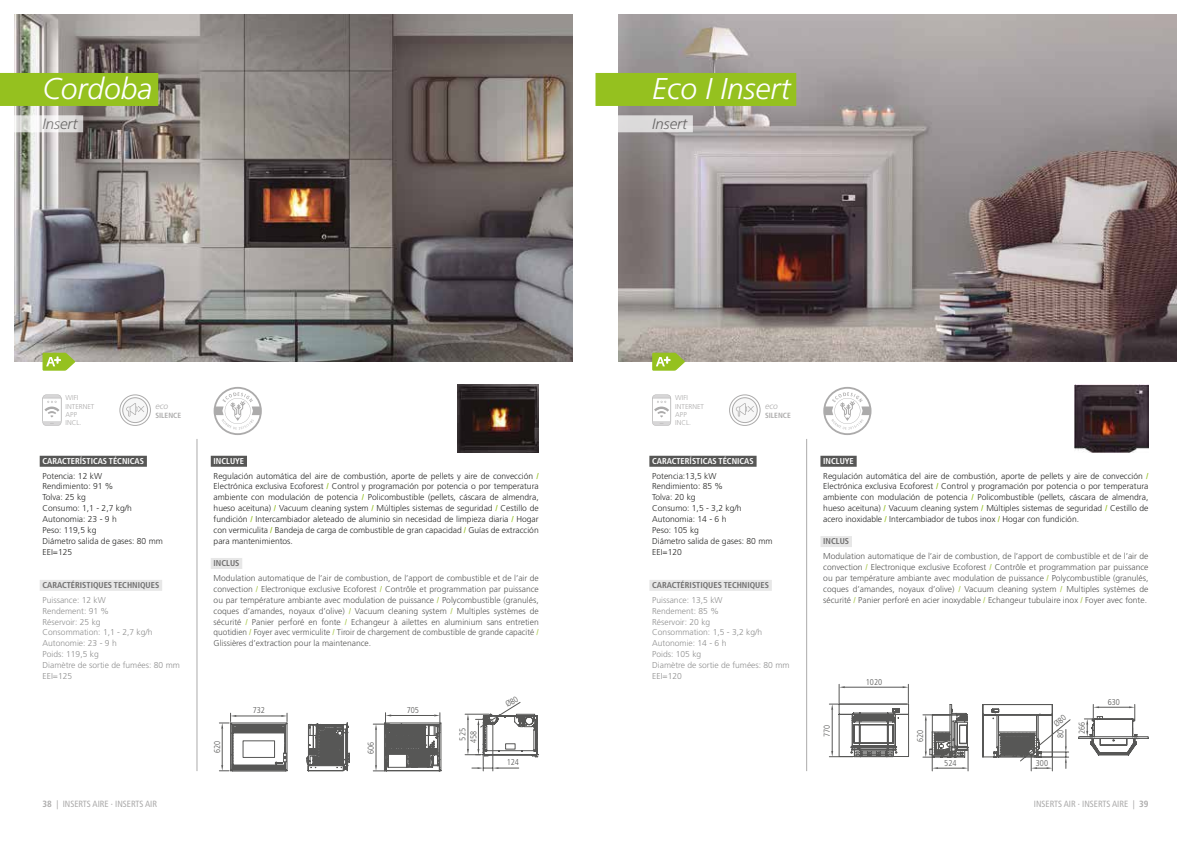
<style>
.page{position:relative;width:1191px;height:842px;background:#fff}
.page>*{position:absolute;margin:0;border:0;box-sizing:border-box;transform-origin:0 0}
.t1{font:italic 300 30px "Frutiger LT Std";color:#fff}
.t2{font:italic 300 15px "Frutiger LT Std";color:#575756}
.t3{font:condensed 9px "Frutiger LT Std";color:#acabab}
.t4{font:300 8.5px/10.9px "Frutiger LT Std";color:#282827}
.t5{font:300 8.5px/11px "Frutiger LT Std";color:#575756;text-align:justify}
.t6{font:300 8.5px/10.9px "Frutiger LT Std";color:#909090}
.t7{font:700 condensed 8.5px "Frutiger LT Std";color:#706f6f}
.t8{font:700 condensed 8.5px "Frutiger LT Std";color:#fff}
.t9{font:300 condensed 8.5px/11.1px "Frutiger LT Std";color:#575756;text-align:center}
.t10{font:italic 300 8.5px "Frutiger LT Std";color:#acabab}
.t11{font:700 condensed 7.5px "Frutiger LT Std";color:#acabab}
.t12{font:300 7px/8.4px "Frutiger LT Std";color:#acabab}
.s1{font-weight:700;font-stretch:condensed;color:#fff}
.s2{font-weight:700;font-stretch:condensed;color:#95c11f}
.s3{font-weight:700;font-stretch:condensed;color:#aecc53}
.s4{font-weight:700}
</style>
<div class="page">
<img style="left:14px;top:14px;width:559px;height:348px">
<div style="left:40px;top:456px;width:107px;height:11px;background:#575756"></div>
<div style="left:40px;top:580px;width:122px;height:11px;background:#e7e7e7"></div>
<svg style="left:43px;top:353px;width:32px;height:18px"></svg>
<div style="left:0;top:73px;width:158px;height:33px;background:#95c11f"></div>
<img style="left:458px;top:384px;width:81px;height:68px">
<img style="left:1074px;top:384px;width:74px;height:68px">
<svg style="left:42px;top:395px;width:19px;height:31px"></svg>
<img style="left:618px;top:14px;width:558px;height:348px">
<div style="left:595px;top:73px;width:201px;height:33px;background:#95c11f"></div>
<div style="left:211px;top:456px;width:36px;height:11px;background:#575756"></div>
<div style="left:211px;top:558px;width:31px;height:11px;background:#e7e7e7"></div>
<div style="left:649px;top:456px;width:107px;height:11px;background:#575756"></div>
<div style="left:649px;top:580px;width:123px;height:11px;background:#e7e7e7"></div>
<svg style="left:652px;top:353px;width:33px;height:18px"></svg>
<svg style="left:652px;top:395px;width:19px;height:31px"></svg>
<svg style="left:214px;top:387px;width:48px;height:48px"></svg>
<div style="left:215px;top:389px;width:45px;height:44px;background:#fff;border-radius:50%"></div>
<svg style="left:215px;top:392px;width:46px;height:37px"></svg>
<svg style="left:219px;top:713px;width:69px;height:59px"></svg>
<svg style="left:306px;top:722px;width:44px;height:49px"></svg>
<svg style="left:373px;top:713px;width:68px;height:59px"></svg>
<hr style="left:483px;top:724px;width:1px;height:47px;background:#575756">
<hr style="left:492px;top:721px;width:1px;height:50px;background:#575756">
<svg style="left:472px;top:767px;width:47px;height:2px"></svg>
<div style="left:820px;top:456px;width:36px;height:11px;background:#575756"></div>
<div style="left:820px;top:536px;width:32px;height:11px;background:#e7e7e7"></div>
<svg style="left:823px;top:387px;width:48px;height:48px"></svg>
<div style="left:825px;top:389px;width:44px;height:44px;background:#fff;border-radius:50%"></div>
<svg style="left:824px;top:392px;width:46px;height:37px"></svg>
<svg style="left:829px;top:684px;width:80px;height:73px"></svg>
<svg style="left:923px;top:704px;width:46px;height:67px"></svg>
<svg style="left:1078px;top:704px;width:70px;height:51px"></svg>
<svg style="left:618px;top:115px;width:75px;height:17px"></svg>
<svg style="left:14px;top:115px;width:69px;height:17px"></svg>
<hr style="left:806px;top:439px;width:1px;height:332px;background:#acabab">
<hr style="left:197px;top:439px;width:1px;height:332px;background:#acabab">
<div style="left:123px;top:398px;width:25px;height:25px;background:#f7f7f7;border-radius:50%"></div>
<div style="left:122px;top:397px;width:26px;height:26px;border:1px solid #acabab;border-radius:50%"></div>
<div style="left:120px;top:395px;width:31px;height:31px;border:1px solid #acabab;border-radius:50%"></div>
<svg style="left:126px;top:403px;width:18px;height:14px"></svg>
<div style="left:732px;top:398px;width:25px;height:25px;background:#f7f7f7;border-radius:50%"></div>
<div style="left:732px;top:397px;width:25px;height:26px;border:1px solid #acabab;border-radius:50%"></div>
<div style="left:729px;top:395px;width:31px;height:31px;border:1px solid #acabab;border-radius:50%"></div>
<svg style="left:736px;top:403px;width:18px;height:14px"></svg>
<svg style="left:982px;top:704px;width:88px;height:67px"></svg>
<svg style="left:465px;top:702px;width:74px;height:55px"></svg>
<h1 class="t1" style="left:43px;top:71px;width:112px">Cordoba</h1>
<h1 class="t1" style="left:652px;top:71px;width:140px">Eco I Insert</h1>
<h2 class="t2" style="left:43px;top:115px;width:36px">Insert</h2>
<h2 class="t2" style="left:652px;top:115px;width:36px">Insert</h2>
<p class="t12" style="left:66px;top:394px;width:30px">WIFI<br>INTERNET<br>APP<br>INCL.</p>
<p class="t12" style="left:675px;top:394px;width:30px">WIFI<br>INTERNET<br>APP<br>INCL.</p>
<p class="t10" style="left:155px;top:401px;width:14px">eco</p>
<p class="t11" style="left:155px;top:410px;width:27px">SILENCE</p>
<p class="t10" style="left:765px;top:401px;width:14px">eco</p>
<p class="t11" style="left:765px;top:410px;width:27px">SILENCE</p>
<p class="t8" style="left:43px;top:456px;width:103px">CARACTERÍSTICAS TÉCNICAS</p>
<p class="t4" style="left:43px;top:470px;width:122px">Potencia: 12 kW<br>Rendimiento: 91 %<br>Tolva: 25 kg<br>Consumo: 1,1 - 2,7 kg/h<br>Autonomia: 23 - 9 h<br>Peso: 119,5 kg<br>Diámetro salida de gases: 80 mm<br>EEI=125</p>
<p class="t7" style="left:43px;top:580px;width:118px">CARACTÉRISTIQUES TECHNIQUES</p>
<p class="t6" style="left:43px;top:594px;width:139px">Puissance: 12 kW<br>Rendement: 91 %<br>Réservoir: 25 kg<br>Consommation: 1,1 - 2,7 kg/h<br>Autonomie: 23 - 9 h<br>Poids: 119,5 kg<br>Diamètre de sortie de fumées: 80 mm<br>EEI=125</p>
<p class="t4" style="left:214px;top:454px;width:327px;line-height:14.6px"><span class="s1">INCLUYE<br></span>Regulación automática del aire de combustión, aporte de pellets y aire de convección <span class="s2">/</span></p>
<p class="t4" style="left:214px;top:481px;width:327px;text-align:justify">Electrónica exclusiva Ecoforest <span class="s2">/</span> Control y programación por potencia o por temperatura ambiente con modulación de potencia <span class="s2">/</span> Policombustible (pellets, cáscara de almendra, hueso aceituna) <span class="s2">/</span> Vacuum cleaning system <span class="s2">/</span> Múltiples sistemas de seguridad <span class="s2">/</span> Cestillo de fundición <span class="s2">/</span> Intercambiador aleteado de aluminio sin necesidad de limpieza diaria <span class="s2">/</span> Hogar con vermiculita <span class="s2">/</span> Bandeja de carga de combustible de gran capacidad <span class="s2">/</span> Guías de extracción para mantenimientos.</p>
<p class="t7" style="left:214px;top:558px;width:27px">INCLUS</p>
<p class="t5" style="left:214px;top:572px;width:327px">Modulation automatique de l’air de combustion, de l’apport de combustible et de l’air de convection <span class="s3">/</span> Electronique exclusive Ecoforest <span class="s3">/</span> Contrôle et programmation par puissance ou par température ambiante avec modulation de puissance <span class="s3">/</span> Polycombustible (granulés, coques d’amandes, noyaux d’olive) <span class="s3">/</span> Vacuum cleaning system <span class="s3">/</span> Multiples systèmes de sécurité <span class="s3">/</span> Panier perforé en fonte <span class="s3">/</span> Echangeur à ailettes en aluminium sans entretien quotidien <span class="s3">/</span> Foyer avec vermiculite <span class="s3">/</span> Tiroir de chargement de combustible de grande capacité <span class="s3">/ </span>Glissières d’extraction pour la maintenance.</p>
<p class="t9" style="left:212px;top:753px;width:14px;rotate:-90deg">620</p>
<p class="t9" style="left:253px;top:705px;width:14px">732</p>
<p class="t9" style="left:407px;top:705px;width:14px">705</p>
<p class="t9" style="left:365px;top:754px;width:14px;rotate:-90deg">606</p>
<p class="t9" style="left:457px;top:743px;width:16px;rotate:-90deg">525<br>458</p>
<p class="t9" style="left:507px;top:757px;width:14px">124</p>
<p class="t8" style="left:652px;top:456px;width:103px">CARACTERÍSTICAS TÉCNICAS</p>
<p class="t4" style="left:652px;top:470px;width:122px">Potencia:13,5 kW<br>Rendimiento: 85 %<br>Tolva: 20 kg<br>Consumo: 1,5 - 3,2 kg/h<br>Autonomia: 14 - 6 h<br>Peso: 105 kg<br>Diámetro salida de gases: 80 mm<br>EEI=120</p>
<p class="t7" style="left:652px;top:580px;width:118px">CARACTÉRISTIQUES TECHNIQUES</p>
<p class="t6" style="left:652px;top:594px;width:139px">Puissance: 13,5 kW<br>Rendement: 85 %<br>Réservoir: 20 kg<br>Consommation: 1,5 - 3,2 kg/h<br>Autonomie: 14 - 6 h<br>Poids: 105 kg<br>Diamètre de sortie de fumées: 80 mm<br>EEI=120</p>
<p class="t4" style="left:823px;top:454px;width:327px;line-height:14.6px"><span class="s1">INCLUYE<br></span>Regulación automática del aire de combustión, aporte de pellets y aire de convección <span class="s2">/</span></p>
<p class="t4" style="left:823px;top:481px;width:327px;text-align:justify">Electrónica exclusiva Ecoforest <span class="s2">/</span> Control y programación por potencia o por temperatura ambiente con modulación de potencia <span class="s2">/</span> Policombustible (pellets, cáscara de almendra, hueso aceituna) <span class="s2">/</span> Vacuum cleaning system <span class="s2">/</span> Múltiples sistemas de seguridad <span class="s2">/</span> Cestillo de acero inoxidable <span class="s2">/</span> Intercambiador de tubos inox <span class="s2">/</span> Hogar con fundición.</p>
<p class="t7" style="left:823px;top:536px;width:27px">INCLUS</p>
<p class="t5" style="left:823px;top:550px;width:327px">Modulation automatique de l’air de combustion, de l’apport de combustible et de l’air de convection <span class="s3">/</span> Electronique exclusive Ecoforest <span class="s3">/</span> Contrôle et programmation par puissance ou par température ambiante avec modulation de puissance <span class="s3">/</span> Polycombustible (granulés, coques d’amandes, noyaux d’olive) <span class="s3">/</span> Vacuum cleaning system <span class="s3">/</span> Multiples systèmes de sécurité <span class="s3">/</span> Panier perforé en acier inoxydable <span class="s3">/</span> Echangeur tubulaire inox <span class="s3">/</span> Foyer avec fonte.</p>
<p class="t9" style="left:866px;top:676px;width:18px">1020</p>
<p class="t9" style="left:821px;top:737px;width:14px;rotate:-90deg">770</p>
<p class="t9" style="left:914px;top:742px;width:14px;rotate:-90deg">620</p>
<p class="t9" style="left:1055px;top:738px;width:10px;rotate:-90deg">80</p>
<p class="t9" style="left:944px;top:757px;width:14px">524</p>
<p class="t9" style="left:1035px;top:757px;width:14px">300</p>
<p class="t9" style="left:1076px;top:734px;width:14px;rotate:-90deg">266</p>
<p class="t9" style="left:1107px;top:696px;width:14px">630</p>
<p class="t3" style="left:43px;top:798px;width:116px"><span class="s4">38</span> | INSERTS AIRE · INSERTS AIR</p>
<p class="t3" style="left:1033px;top:798px;width:116px">INSERTS AIR · INSERTS AIRE | <span class="s4">39</span></p>
</div>
